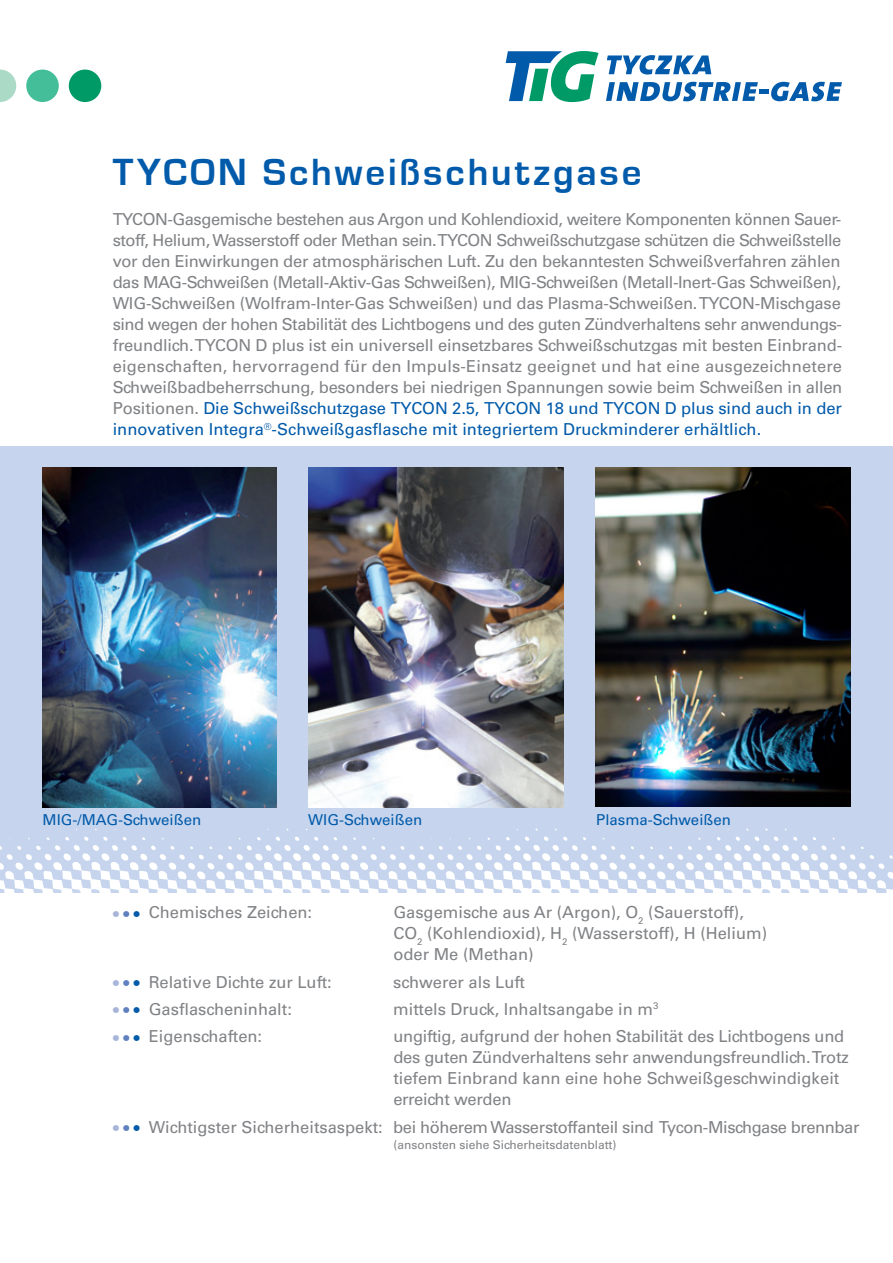
<style>
.page{position:relative;width:893px;height:1263px;background:#fff}
.page>*{position:absolute;margin:0;border:0;box-sizing:border-box;transform-origin:0 0}
.t1{font:700 39px "Eurostile";letter-spacing:.075em;color:#015aaa}
.t2{font:16.5px/21px "Univers";color:#808285}
.t3{font:16.5px "Univers";letter-spacing:-.025em;color:#808285}
.t4{font:15px "Univers";color:#015aaa}
.t5{font:12px "Univers";color:#808285}
.s1{color:#015aaa}
.s2{font-weight:700;color:#a7b5db}
.s3{font-weight:700;color:#6080c0}
.s4{font-weight:700;color:#015aaa}
</style>
<div class="page">
<div style="left:26px;top:70px;width:33px;height:32px;background:#44be98;border-radius:50%"></div>
<div style="left:69px;top:70px;width:32px;height:32px;background:#009a67;border-radius:50%"></div>
<svg style="left:607px;top:55px;width:104px;height:20px"></svg>
<svg style="left:606px;top:82px;width:152px;height:19px"></svg>
<div style="left:759px;top:89px;width:9px;height:5px;background:#015aaa"></div>
<svg style="left:771px;top:82px;width:71px;height:19px"></svg>
<svg style="left:506px;top:51px;width:93px;height:51px"></svg>
<svg style="left:0;top:70px;width:16px;height:32px"></svg>
<div style="left:0;top:446px;width:893px;height:447px;background:#c6d5ed"></div>
<img style="left:595px;top:468px;width:255px;height:329px">
<img style="left:308px;top:468px;width:255px;height:329px">
<img style="left:43px;top:468px;width:233px;height:329px">
<img style="left:0;top:797px;width:893px;height:96px">
<h1 class="t1" style="left:113px;top:151px;width:530px">TYCON Schweißschutzgase</h1>
<p class="t2" style="left:113px;top:209px;width:731px;text-align:justify">TYCON-Gasgemische bestehen aus Argon und Kohlendioxid, weitere Komponenten können Sauer&shy;stoff, Helium, Wasserstoff oder Methan sein. TYCON Schweißschutzgase schützen die Schweißstelle vor den Einwirkungen der atmosphärischen Luft. Zu den bekanntesten Schweißverfahren zählen das MAG-Schweißen (Metall-Aktiv-Gas Schweißen), MIG-Schweißen (Metall-Inert-Gas Schweißen), WIG-Schweißen (Wolfram-Inter-Gas Schweißen) und das Plasma-Schweißen. TYCON-Mischgase sind wegen der hohen Stabilität des Lichtbogens und des guten Zündverhaltens sehr anwendungs&shy;freundlich. TYCON D plus ist ein universell einsetzbares Schweißschutzgas mit besten Einbrand&shy;eigenschaften, hervorragend für den Impuls-Einsatz geeignet und hat eine ausgezeichnetere Schweißbadbeherrschung, besonders bei niedrigen Spannungen sowie beim Schweißen in allen Positionen. <span class="s1">Die Schweißschutzgase TYCON 2.5, TYCON 18 und TYCON D plus sind auch in der innovativen Integra</span><sup>®</sup><span class="s1">-Schweißgasflasche mit integriertem Druckminderer erhältlich.</span></p>
<p class="t4" style="left:43px;top:810px;width:160px">MIG-/MAG-Schweißen</p>
<p class="t4" style="left:308px;top:810px;width:115px">WIG-Schweißen</p>
<p class="t4" style="left:596px;top:810px;width:136px">Plasma-Schweißen</p>
<p class="t2" style="left:113px;top:902px;width:201px"><span class="s2">•</span> <span class="s3">•</span> <span class="s4">•</span> Chemisches Zeichen:</p>
<p class="t2" style="left:393px;top:902px;width:375px">Gasgemische aus Ar (Argon), O<sub>2</sub> (Sauerstoff),<br>CO<sub>2</sub> (Kohlendioxid), H<sub>2</sub> (Wasserstoff), H (Helium) oder Me (Methan)</p>
<p class="t2" style="left:113px;top:971px;width:220px"><span class="s2">•</span> <span class="s3">•</span> <span class="s4">•</span> Relative Dichte zur Luft:</p>
<p class="t2" style="left:393px;top:971px;width:133px">schwerer als Luft</p>
<p class="t2" style="left:113px;top:999px;width:180px"><span class="s2">•</span> <span class="s3">•</span> <span class="s4">•</span> Gasflascheninhalt:</p>
<p class="t2" style="left:393px;top:999px;width:267px">mittels Druck, Inhaltsangabe in m<sup>3</sup></p>
<p class="t2" style="left:113px;top:1026px;width:151px"><span class="s2">•</span> <span class="s3">•</span> <span class="s4">•</span> Eigenschaften:</p>
<p class="t2" style="left:393px;top:1026px;width:457px">ungiftig, aufgrund der hohen Stabilität des Lichtbogens und des guten Zündverhaltens sehr anwendungsfreundlich. Trotz tiefem Einbrand kann eine hohe Schweißgeschwindigkeit erreicht werden</p>
<p class="t3" style="left:113px;top:1117px;width:748px"><span class="s2">•</span> <span class="s3">•</span> <span class="s4">•</span> Wichtigster Sicherheitsaspekt: bei höherem Wasserstoffanteil sind Tycon-Mischgase brennbar</p>
<p class="t5" style="left:393px;top:1138px;width:225px">(ansonsten siehe Sicherheitsdatenblatt)</p>
</div>
